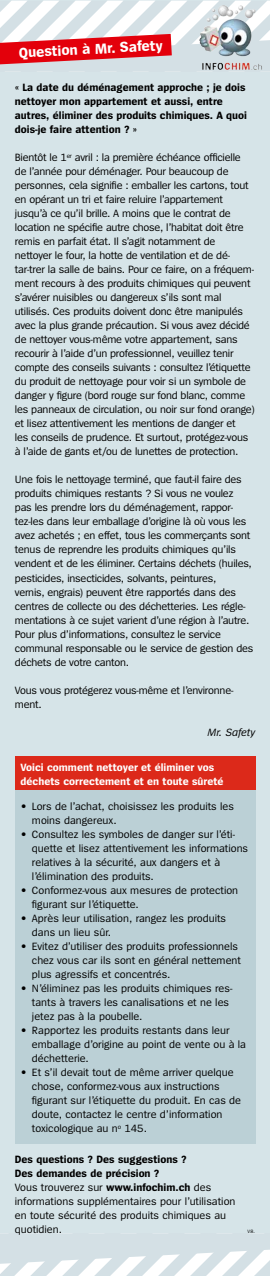
<style>
.page{position:relative;width:270px;height:1276px;background:#fff}
.page>*{position:absolute;margin:0;border:0;box-sizing:border-box;transform-origin:0 0}
.t1{font:700 15px "Spiegel";color:#fff}
.t2{font:11px/14px "Spiegel";letter-spacing:-.02em;color:#000}
.t3{font:11px/14px "Spiegel";color:#000}
.t4{font:700 11px/14px "Spiegel";color:#000}
.t5{font:700 11px/14px "Spiegel";color:#fff}
.t6{font:italic 11px "Spiegel";color:#000}
.t7{font:5px "Spiegel";color:#000}
.s1{font-weight:700}
</style>
<div class="page">
<div style="left:0;top:0;width:269px;height:1276px;background:#d6e4e8"></div>
<div style="left:15px;top:790px;width:239px;height:353px;background:#bbd0d6"></div>
<div style="left:15px;top:756px;width:239px;height:34px;background:#dc291a"></div>
<svg style="left:0;top:1px;width:269px;height:69px"></svg>
<img style="left:199px;top:5px;width:62px;height:65px">
<svg style="left:0;top:1233px;width:270px;height:43px"></svg>
<h1 class="t1" style="left:19px;top:45px;width:145px;rotate:-3deg">Question à Mr. Safety</h1>
<p class="t4" style="left:15px;top:81px;width:233px">« La date du déménagement approche ; je dois nettoyer mon appartement et aussi, entre autres, éliminer des produits chimiques. A quoi dois-je faire attention ? »</p>
<p class="t2" style="left:15px;top:151px;width:241px">Bientôt le 1<sup>er</sup> avril : la première échéance officielle de l’année pour déménager. Pour beaucoup de personnes, cela signifie : emballer les cartons, tout en opérant un tri et faire reluire l’appartement jusqu’à ce qu’il brille. A moins que le contrat de location ne spécifie autre chose, l’habitat doit être remis en parfait état. Il s’agit notamment de nettoyer le four, la hotte de ventilation et de dé&shy;tar-trer la salle de bains. Pour ce faire, on a fréquem&shy;ment recours à des produits chimiques qui peuvent s’avérer nuisibles ou dangereux s’ils sont mal utilisés. Ces produits doivent donc être manipulés avec la plus grande précaution. Si vous avez décidé de nettoyer vous-même votre appartement, sans recourir à l’aide d’un professionnel, veuillez tenir compte des conseils suivants : consultez l’étiquette du produit de nettoyage pour voir si un symbole de danger y figure (bord rouge sur fond blanc, comme les panneaux de circulation, ou noir sur fond orange) et lisez attentivement les mentions de danger et<br>les conseils de prudence. Et surtout, protégez-vous à l’aide de gants et/ou de lunettes de protection.</p>
<p class="t2" style="left:15px;top:473px;width:239px">Une fois le nettoyage terminé, que faut-il faire des produits chimiques restants ? Si vous ne voulez<br>pas les prendre lors du déménagement, rappor&shy;tez-les dans leur emballage d’origine là où vous les avez achetés ; en effet, tous les commerçants sont tenus de reprendre les produits chimiques qu’ils vendent et de les éliminer. Certains déchets (huiles, pesticides, insecticides, solvants, peintures,<br>vernis, engrais) peuvent être rapportés dans des centres de collecte ou des déchetteries. Les régle&shy;mentations à ce sujet varient d’une région à l’autre.<br>Pour plus d’informations, consultez le service communal responsable ou le service de gestion des déchets de votre canton.</p>
<p class="t2" style="left:15px;top:683px;width:219px">Vous vous protégerez vous-même et l’environne&shy;ment.</p>
<p class="t6" style="left:207px;top:726px;width:49px">Mr. Safety</p>
<p class="t5" style="left:21px;top:760px;width:204px">Voici comment nettoyer et éliminer vos déchets correctement et en toute sûreté</p>
<p class="t3" style="left:32px;top:800px;width:203px;text-indent:-11px">• Lors de l’achat, choisissez les produits les moins dangereux.</p>
<p class="t3" style="left:32px;top:828px;width:217px;text-indent:-11px">• Consultez les symboles de danger sur l’éti&shy;quette et lisez attentivement les informations relatives à la sécurité, aux dangers et à l’élimination des produits.</p>
<p class="t3" style="left:32px;top:884px;width:207px;text-indent:-11px">• Conformez-vous aux mesures de protection figurant sur l’étiquette.</p>
<p class="t3" style="left:32px;top:912px;width:195px;text-indent:-11px">• Après leur utilisation, rangez les produits dans un lieu sûr.</p>
<p class="t3" style="left:32px;top:940px;width:210px;text-indent:-11px">• Evitez d’utiliser des produits professionnels chez vous car ils sont en général nettement plus agressifs et concentrés.</p>
<p class="t3" style="left:32px;top:982px;width:201px;text-indent:-11px">• N’éliminez pas les produits chimiques res&shy;tants à travers les canalisations et ne les jetez pas à la poubelle.</p>
<p class="t3" style="left:32px;top:1024px;width:215px;text-indent:-11px">• Rapportez les produits restants dans leur emballage d’origine au point de vente ou à la déchetterie.</p>
<p class="t3" style="left:32px;top:1066px;width:210px;text-indent:-11px">• Et s’il devait tout de même arriver quelque chose, conformez-vous aux instructions figurant sur l’étiquette du produit. En cas de doute, contactez le centre d’information toxicologique au n<sup>o</sup> 145.</p>
<p class="t3" style="left:15px;top:1153px;width:222px"><span class="s1">Des questions ? Des suggestions ?<br>Des demandes de précision ?<br></span>Vous trouverez sur <span class="s1">www.infochim.ch</span> des informations supplémentaires pour l’utilisation en toute sécurité des produits chimiques au quotidien.</p>
<p class="t7" style="left:247px;top:1229px;width:9px">V8.</p>
</div>
